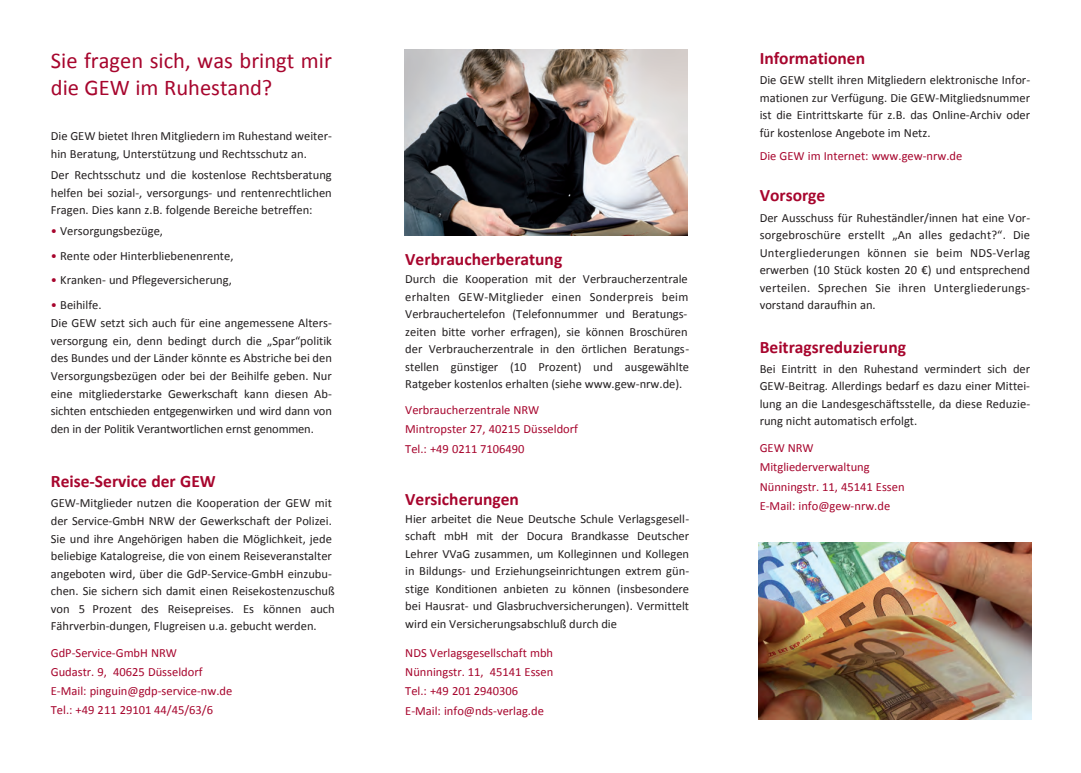
<style>
.page{position:relative;width:1081px;height:773px;background:#fff}
.page>*{position:absolute;margin:0;border:0;box-sizing:border-box;transform-origin:0 0}
.t1{font:22.5px/27.5px "Calibri";color:#a7052d}
.t2{font:700 17.5px "Calibri";color:#a7052d}
.t3{font:12.5px/17.5px "Calibri";color:#231f20;text-align:justify}
.t4{font:12.5px/19.2px "Calibri";color:#a7052d}
.s1{color:#a7052d}
</style>
<div class="page">
<img style="left:404px;top:50px;width:283px;height:185px">
<img style="left:758px;top:542px;width:273px;height:177px">
<h1 class="t1" style="left:51px;top:46px;width:282px">Sie fragen sich, was bringt mir die GEW im Ruhestand?</h1>
<p class="t3" style="left:51px;top:127px;width:282px">Die GEW bietet Ihren Mitgliedern im Ruhestand weiter&shy;hin Beratung, Unterstützung und Rechtsschutz an.</p>
<p class="t3" style="left:51px;top:166px;width:282px">Der Rechtsschutz und die kostenlose Rechtsberatung helfen bei sozial-, versorgungs- und rentenrechtlichen Fragen. Dies kann z.B. folgende Bereiche betreffen:</p>
<p class="t3" style="left:51px;top:222px;width:114px"><span class="s1">•</span> Versorgungsbezüge,</p>
<p class="t3" style="left:51px;top:246px;width:184px"><span class="s1">•</span> Rente oder Hinterbliebenenrente,</p>
<p class="t3" style="left:51px;top:271px;width:182px"><span class="s1">•</span> Kranken- und Pflegeversicherung,</p>
<p class="t3" style="left:51px;top:296px;width:283px;text-align:left"><span class="s1">•</span> Beihilfe.<br>Die GEW setzt sich auch für eine angemessene Alters&shy;versorgung ein, denn bedingt durch die „Spar“politik des Bundes und der Länder könnte es Abstriche bei den Versorgungsbezügen oder bei der Beihilfe geben. Nur eine mitgliederstarke Gewerkschaft kann diesen Ab&shy;sichten entschieden entgegenwirken und wird dann von den in der Politik Verantwortlichen ernst genommen.</p>
<h2 class="t2" style="left:51px;top:470px;width:166px">Reise-Service der GEW</h2>
<p class="t3" style="left:51px;top:494px;width:285px;text-align:left">GEW-Mitglieder nutzen die Kooperation der GEW mit der Service-GmbH NRW der Gewerkschaft der Polizei.<br>Sie und ihre Angehörigen haben die Möglichkeit, jede beliebige Katalogreise, die von einem Reiseveranstalter angeboten wird, über die GdP-Service-GmbH einzubu&shy;chen. Sie sichern sich damit einen Reisekostenzuschuß von 5 Prozent des Reisepreises. Es können auch Fährver bin -dungen, Flugreisen u.a. gebucht werden.</p>
<p class="t4" style="left:51px;top:642px;width:183px">GdP-Service-GmbH NRW<br>Gudastr. 9, 40625 Düsseldorf<br>E-Mail: pinguin@gdp-service-nw.de<br>Tel.: +49 211 29101 44/45/63/6</p>
<h2 class="t2" style="left:405px;top:248px;width:158px">Verbraucherberatung</h2>
<p class="t3" style="left:405px;top:270px;width:285px;text-align:left">Durch die Kooperation mit der Verbraucherzentrale erhalten GEW-Mitglieder einen Sonderpreis beim Verbrauchertelefon (Telefonnummer und Beratungs - zeiten bitte vorher erfragen), sie können Broschüren der Verbraucherzentrale in den örtlichen Beratungs - stellen günstiger (10 Prozent) und ausgewählte Rat geber kostenlos erhalten (siehe www.gew-nrw.de).</p>
<p class="t4" style="left:405px;top:400px;width:174px">Verbraucherzentrale NRW<br>Mintropster 27, 40215 Düsseldorf<br>Tel.: +49 0211 7106490</p>
<h2 class="t2" style="left:405px;top:488px;width:115px">Versicherungen</h2>
<p class="t3" style="left:405px;top:509px;width:285px">Hier arbeitet die Neue Deutsche Schule Verlags gesell - schaft mbH mit der Docura Brandkasse Deutscher Lehrer VVaG zusammen, um Kolleginnen und Kollegen in Bildungs- und Erziehungseinrichtungen extrem gün&shy;stige Konditionen anbieten zu können (insbesondere bei Hausrat- und Glasbruchversicherungen). Vermittelt wird ein Versicherungsabschluß durch die</p>
<p class="t4" style="left:405px;top:642px;width:149px">NDS Verlagsgesellschaft mbh<br>Nünningstr. 11, 45141 Essen<br>Tel.: +49 201 2940306<br>E-Mail: info@nds-verlag.de</p>
<h2 class="t2" style="left:760px;top:47px;width:107px">Informationen</h2>
<p class="t3" style="left:760px;top:71px;width:272px">Die GEW stellt ihren Mitgliedern elektronische Infor&shy;mationen zur Verfügung. Die GEW-Mitgliedsnummer ist die Eintrittskarte für z.B. das Online-Archiv oder für kostenlose Angebote im Netz.</p>
<p class="t4" style="left:760px;top:146px;width:204px">Die GEW im Internet: www.gew-nrw.de</p>
<h2 class="t2" style="left:760px;top:185px;width:67px">Vorsorge</h2>
<p class="t3" style="left:760px;top:208px;width:272px">Der Ausschuss für Ruheständler/innen hat eine Vor&shy;sorgebroschüre erstellt „An alles gedacht?“. Die Untergliederungen können sie beim NDS-Verlag erwerben (10 Stück kosten 20 €) und entsprechend verteilen. Sprechen Sie ihren Untergliederungs&shy;vorstand daraufhin an.</p>
<h2 class="t2" style="left:760px;top:336px;width:148px">Beitragsreduzierung</h2>
<p class="t3" style="left:760px;top:360px;width:272px">Bei Eintritt in den Ruhestand vermindert sich der GEW-Beitrag. Allerdings bedarf es dazu einer Mit tei&shy;lung an die Landesgeschäftsstelle, da diese Reduzie&shy;rung nicht automatisch erfolgt.</p>
<p class="t4" style="left:760px;top:438px;width:146px">GEW NRW<br>Mitgliederverwaltung<br>Nünningstr. 11, 45141 Essen<br>E-Mail: info@gew-nrw.de</p>
</div>
